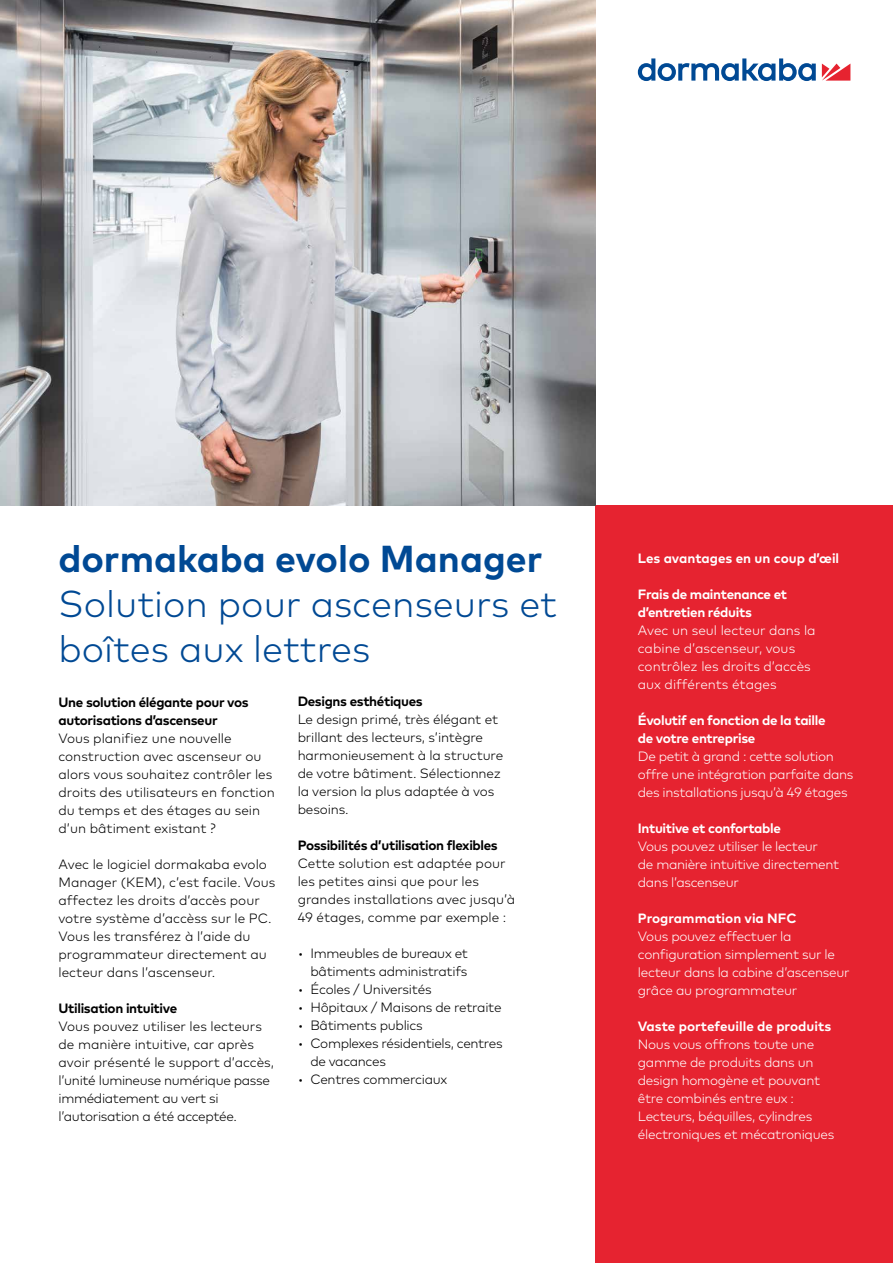
<style>
.page{position:relative;width:893px;height:1263px;background:#fff}
.page>*{position:absolute;margin:0;border:0;box-sizing:border-box;transform-origin:0 0}
.t1{font:300 37.5px/45px "Mark Pro";color:#004994}
.t2{font:700 37.5px "Mark Pro";color:#004994}
.t3{font:300 13.5px/18px "Mark Pro";letter-spacing:-.005em;color:#000}
.t4{font:300 13.5px/18px "Mark Pro";letter-spacing:-.02em;color:#fff}
.t5{font:700 13.5px/18px "Mark Pro";letter-spacing:-.025em;color:#000}
.t6{font:700 13.5px/18px "Mark Pro";letter-spacing:-.025em;color:#fff}
.t7{font:300 13.5px/18px "Mark Pro";color:#fff}
.t8{font:700 13.5px "Mark Pro";color:#fff}
.t9{font:300 13.5px/18px "Mark Pro";letter-spacing:-.025em;color:#000}
</style>
<div class="page">
<svg style="left:822px;top:64px;width:28px;height:17px"></svg>
<svg style="left:638px;top:58px;width:178px;height:23px"></svg>
<div style="left:595px;top:505px;width:298px;height:758px;background:#e62330"></div>
<img style="left:0;top:0;width:595px;height:505px">
<h1 class="t2" style="left:58px;top:530px;width:486px">dormakaba evolo Manager</h1>
<h1 class="t1" style="left:58px;top:578px;width:500px">Solution pour ascenseurs et boîtes aux lettres</h1>
<p class="t5" style="left:58px;top:692px;width:192px">Une solution élégante pour vos autorisations d’ascenseur</p>
<p class="t3" style="left:58px;top:728px;width:218px">Vous planifiez une nouvelle construction avec ascenseur ou alors vous souhaitez contrôler les droits des utilisateurs en fonction du temps et des étages au sein d’un bâtiment existant ?</p>
<p class="t3" style="left:58px;top:854px;width:219px">Avec le logiciel dormakaba evolo<br>Manager (KEM), c’est facile. Vous affectez les droits d’accès pour votre système d’accèss sur le PC.<br>Vous les transférez à l’aide du programmateur directement au lecteur dans l’ascenseur.</p>
<p class="t5" style="left:58px;top:997px;width:120px">Utilisation intuitive</p>
<p class="t3" style="left:58px;top:1016px;width:217px">Vous pouvez utiliser les lecteurs de manière intuitive, car après avoir présenté le support d’accès, l’unité lumineuse numérique passe immédiatement au vert si l’autorisation a été acceptée.</p>
<p class="t5" style="left:298px;top:691px;width:127px">Designs esthétiques</p>
<p class="t3" style="left:298px;top:710px;width:207px">Le design primé, très élégant et brillant des lecteurs, s’intègre harmonieusement à la structure de votre bâtiment. Sélectionnez la version la plus adaptée à vos besoins.</p>
<p class="t5" style="left:298px;top:835px;width:202px">Possibilités d’utilisation flexibles</p>
<p class="t3" style="left:298px;top:854px;width:219px">Cette solution est adaptée pour les petites ainsi que pour les grandes installations avec jusqu’à<br>49 étages, comme par exemple :</p>
<p class="t3" style="left:298px;top:944px;width:172px;text-align:right">• Immeubles de bureaux et bâtiments administratifs</p>
<p class="t3" style="left:298px;top:980px;width:135px">• Écoles / Universités</p>
<p class="t3" style="left:298px;top:998px;width:205px">• Hôpitaux / Maisons de retraite</p>
<p class="t3" style="left:298px;top:1016px;width:127px">• Bâtiments publics</p>
<p class="t9" style="left:310px;top:1034px;width:194px;text-indent:-13px">• Complexes résidentiels, centres de vacances</p>
<p class="t3" style="left:298px;top:1069px;width:151px">• Centres commerciaux</p>
<p class="t8" style="left:638px;top:547px;width:203px">Les avantages en un coup d’œil</p>
<p class="t6" style="left:638px;top:584px;width:151px">Frais de maintenance et d’entretien réduits</p>
<p class="t7" style="left:638px;top:620px;width:179px">Avec un seul lecteur dans la cabine d’ascenseur, vous contrôlez les droits d’accès aux différents étages</p>
<p class="t6" style="left:638px;top:710px;width:189px">Évolutif en fonction de la taille de votre entreprise</p>
<p class="t4" style="left:638px;top:746px;width:217px">De petit à grand : cette solution offre une intégration parfaite dans des installations jusqu’à 49 étages</p>
<p class="t6" style="left:638px;top:818px;width:145px">Intuitive et confortable</p>
<p class="t4" style="left:638px;top:836px;width:203px">Vous pouvez utiliser le lecteur<br>de manière intuitive directement dans l’ascenseur</p>
<p class="t8" style="left:638px;top:907px;width:160px">Programmation via NFC</p>
<p class="t4" style="left:638px;top:926px;width:213px">Vous pouvez effectuer la configuration simplement sur le lecteur dans la cabine d’ascenseur grâce au programmateur</p>
<p class="t8" style="left:638px;top:1015px;width:195px">Vaste portefeuille de produits</p>
<p class="t4" style="left:638px;top:1034px;width:198px">Nous vous offrons toute une gamme de produits dans un design homogène et pouvant être combinés entre eux :<br>Lecteurs, béquilles, cylindres électroniques et mécatroniques</p>
</div>
